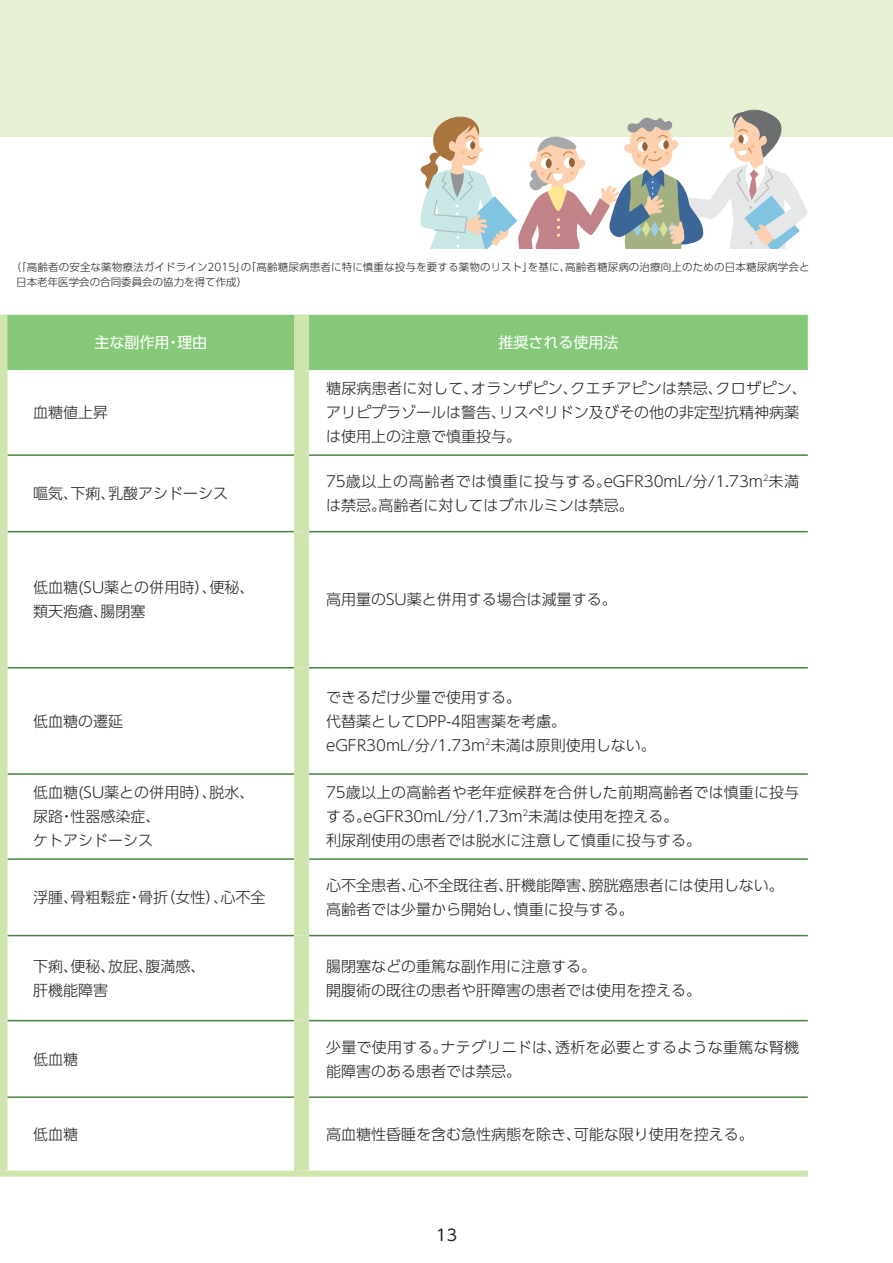
<style>
.page{position:relative;width:893px;height:1263px;background:#fff}
.page>*{position:absolute;margin:0;border:0;box-sizing:border-box;transform-origin:0 0}
.t1{font:15.75px "UD Shin Go Pro Regular 90 pv RKSJ H";color:#231f20}
.t2{font:15px/24px "UD Shin Go Pro Light 90 pv RKSJ H";color:#231f20}
.t3{font:15px/24px "UD Shin Go Pro Light 90 pv RKSJ H";letter-spacing:.02em;color:#231f20}
.t4{font:15px "UD Shin Go Pro Regular 90 pv RKSJ H";color:#fff}
.t5{font:10.5px/15px "UD Shin Go Pro Light 90 pv RKSJ H";letter-spacing:.015em;color:#231f20}
</style>
<div class="page">
<div style="left:0;top:0;width:892px;height:136px;background:#e5f0d4"></div>
<div style="left:7px;top:315px;width:800px;height:55px;background:#86c879"></div>
<hr style="left:7px;top:454px;width:287px;height:2px;background:#4b8044">
<hr style="left:309px;top:454px;width:498px;height:2px;background:#4b8044">
<hr style="left:7px;top:531px;width:287px;height:1px;background:#4b8044">
<hr style="left:309px;top:531px;width:498px;height:1px;background:#4b8044">
<hr style="left:7px;top:667px;width:287px;height:1px;background:#4b8044">
<hr style="left:309px;top:667px;width:498px;height:1px;background:#4b8044">
<hr style="left:7px;top:773px;width:287px;height:2px;background:#4b8044">
<hr style="left:309px;top:773px;width:498px;height:2px;background:#4b8044">
<hr style="left:7px;top:858px;width:287px;height:2px;background:#4b8044">
<hr style="left:309px;top:858px;width:498px;height:2px;background:#4b8044">
<hr style="left:7px;top:935px;width:287px;height:1px;background:#4b8044">
<hr style="left:309px;top:935px;width:498px;height:1px;background:#4b8044">
<div style="left:0;top:1171px;width:301px;height:6px;background:#cfe5ae"></div>
<div style="left:301px;top:1171px;width:506px;height:6px;background:#cfe5ae"></div>
<div style="left:0;top:315px;width:7px;height:55px;background:#cfe5ae"></div>
<div style="left:0;top:370px;width:7px;height:85px;background:#cfe5ae"></div>
<div style="left:0;top:455px;width:7px;height:77px;background:#cfe5ae"></div>
<div style="left:0;top:532px;width:7px;height:136px;background:#cfe5ae"></div>
<div style="left:0;top:668px;width:7px;height:106px;background:#cfe5ae"></div>
<div style="left:0;top:774px;width:7px;height:85px;background:#cfe5ae"></div>
<div style="left:0;top:859px;width:7px;height:77px;background:#cfe5ae"></div>
<div style="left:0;top:936px;width:7px;height:85px;background:#cfe5ae"></div>
<div style="left:0;top:1021px;width:7px;height:76px;background:#cfe5ae"></div>
<div style="left:0;top:1097px;width:7px;height:74px;background:#cfe5ae"></div>
<hr style="left:7px;top:1020px;width:287px;height:1px;background:#4b8044">
<hr style="left:309px;top:1020px;width:498px;height:1px;background:#4b8044">
<hr style="left:7px;top:1096px;width:287px;height:2px;background:#4b8044">
<hr style="left:309px;top:1096px;width:498px;height:2px;background:#4b8044">
<div style="left:294px;top:315px;width:15px;height:55px;background:#cfe5ae"></div>
<div style="left:294px;top:370px;width:15px;height:85px;background:#cfe5ae"></div>
<div style="left:294px;top:455px;width:15px;height:77px;background:#cfe5ae"></div>
<div style="left:294px;top:532px;width:15px;height:136px;background:#cfe5ae"></div>
<div style="left:294px;top:668px;width:15px;height:106px;background:#cfe5ae"></div>
<div style="left:294px;top:774px;width:15px;height:85px;background:#cfe5ae"></div>
<div style="left:294px;top:859px;width:15px;height:77px;background:#cfe5ae"></div>
<div style="left:294px;top:936px;width:15px;height:85px;background:#cfe5ae"></div>
<div style="left:294px;top:1021px;width:15px;height:76px;background:#cfe5ae"></div>
<div style="left:294px;top:1097px;width:15px;height:74px;background:#cfe5ae"></div>
<svg style="left:417px;top:109px;width:391px;height:140px"></svg>
<p class="t5" style="left:16px;top:261px;width:795px;text-indent:-5px">（「高齢者の安全な薬物療法ガイドライン2015」の「高齢糖尿病患者に特に慎重な投与を要する薬物のリスト」を基に、高齢者糖尿病の治療向上のための日本糖尿病学会と日本老年医学会の合同委員会の協力を得て作成）</p>
<p class="t4" style="left:94px;top:337px;width:114px">主な副作用・理由</p>
<p class="t4" style="left:498px;top:337px;width:121px">推奨される使用法</p>
<p class="t2" style="left:33px;top:402px;width:76px">血糖値上昇</p>
<p class="t2" style="left:326px;top:378px;width:482px">糖尿病患者に対して、オランザピン、クエチアピンは禁忌、クロザピン、アリピプラゾールは警告、リスペリドン及びその他の非定型抗精神病薬は使用上の注意で慎重投与。</p>
<p class="t2" style="left:33px;top:483px;width:196px">嘔気、下痢、乳酸アシドーシス</p>
<p class="t2" style="left:326px;top:471px;width:474px">75歳以上の高齢者では慎重に投与する。eGFR30mL/分/1.73m<sup>2</sup>未満は禁忌。高齢者に対してはブホルミンは禁忌。</p>
<p class="t2" style="left:33px;top:578px;width:223px">低血糖(SU薬との併用時）、便秘、類天疱瘡、腸閉塞</p>
<p class="t2" style="left:33px;top:711px;width:91px">低血糖の遷延</p>
<p class="t2" style="left:326px;top:590px;width:292px">高用量のSU薬と併用する場合は減量する。</p>
<p class="t2" style="left:326px;top:687px;width:331px">できるだけ少量で使用する。<br>代替薬としてDPP-4阻害薬を考慮。eGFR30mL/分/1.73m<sup>2</sup>未満は原則使用しない。</p>
<p class="t2" style="left:33px;top:783px;width:223px">低血糖(SU薬との併用時）、脱水、尿路・性器感染症、<br>ケトアシドーシス</p>
<p class="t2" style="left:326px;top:783px;width:474px">75歳以上の高齢者や老年症候群を合併した前期高齢者では慎重に投与する。eGFR30mL/分/1.73m<sup>2</sup>未満は使用を控える。<br>利尿剤使用の患者では脱水に注意して慎重に投与する。</p>
<p class="t2" style="left:33px;top:887px;width:234px">浮腫、骨粗鬆症・骨折（女性）、心不全</p>
<p class="t2" style="left:326px;top:875px;width:459px">心不全患者、心不全既往者、肝機能障害、膀胱癌患者には使用しない。高齢者では少量から開始し、慎重に投与する。</p>
<p class="t2" style="left:33px;top:956px;width:174px">下痢、便秘、放屁、腹満感、肝機能障害</p>
<p class="t2" style="left:326px;top:956px;width:376px">腸閉塞などの重篤な副作用に注意する。<br>開腹術の既往の患者や肝障害の患者では使用を控える。</p>
<p class="t2" style="left:33px;top:1049px;width:46px">低血糖</p>
<p class="t3" style="left:326px;top:1037px;width:474px">少量で使用する。ナテグリニドは、透析を必要とするような重篤な腎機能障害のある患者では禁忌。</p>
<p class="t2" style="left:33px;top:1124px;width:46px">低血糖</p>
<p class="t2" style="left:326px;top:1124px;width:429px">高血糖性昏睡を含む急性病態を除き、可能な限り使用を控える。</p>
<p class="t1" style="left:436px;top:1229px;width:22px">13</p>
</div>
